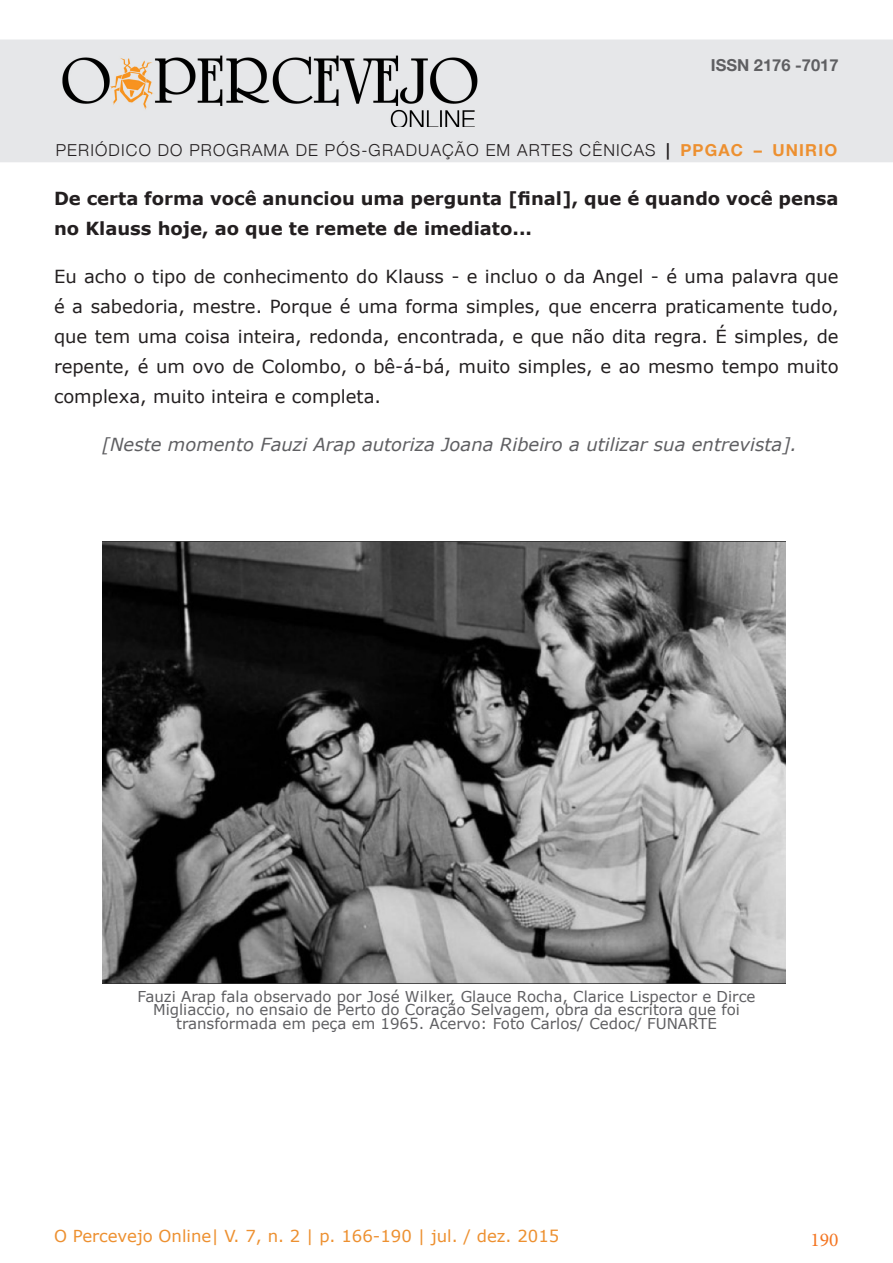
<style>
.page{position:relative;width:893px;height:1263px;background:#fff}
.page>*{position:absolute;margin:0;border:0;box-sizing:border-box;transform-origin:0 0}
.t1{font:19.5px "Minion Pro";color:#f47521}
.Corpo_de_texto{font:18px/30px "Verdana";color:#231f20;text-align:justify}
.Corpo_de_texto-2{font:700 18px/30px "Verdana";color:#231f20}
.Corpo_de_texto-3{font:italic 18px "Verdana";color:#5f5f62}
.t2{font:300 16.5px "Helvetica Neue";letter-spacing:.07em;color:#231f20}
.t3{font:16.5px "Verdana";color:#ed9030}
.t4{font:700 16.5px "Helvetica Neue";color:#5f5f62}
.t5{font:15px/13.5px "Verdana";color:#5f5f62;text-align:center}
.s1{font-weight:700}
.s2{font-weight:700;color:#ed9030}
</style>
<div class="page">
<div style="left:0;top:40px;width:893px;height:122px;background:#e6e7e9"></div>
<img style="left:62px;top:55px;width:416px;height:71px">
<img style="left:102px;top:541px;width:683px;height:442px">
<p class="t4" style="left:711px;top:50px;width:129px">ISSN 2176 -7017</p>
<p class="t2" style="left:56px;top:136px;width:783px">PERIÓDICO DO PROGRAMA DE PÓS-GRADUAÇÃO EM ARTES CÊNICAS <span class="s1">|</span> <span class="s2">PPGAC – UNIRIO</span></p>
<p class="Corpo_de_texto-2" style="left:54px;top:183px;width:786px">De certa forma você anunciou uma pergunta [final], que é quando você pensa no Klauss hoje, ao que te remete de imediato...</p>
<p class="Corpo_de_texto" style="left:54px;top:261px;width:786px">Eu acho o tipo de conhecimento do Klauss - e incluo o da Angel - é uma palavra que é a sabedoria, mestre. Porque é uma forma simples, que encerra praticamente tudo, que tem uma coisa inteira, redonda, encontrada, e que não dita regra. É simples, de repente, é um ovo de Colombo, o bê-á-bá, muito simples, e ao mesmo tempo muito complexa, muito inteira e completa.</p>
<p class="Corpo_de_texto-3" style="left:102px;top:432px;width:697px">[Neste momento Fauzi Arap autoriza Joana Ribeiro a utilizar sua entrevista].</p>
<p class="t5" style="left:138px;top:989px;width:619px">Fauzi Arap fala observado por José Wilker, Glauce Rocha, Clarice Lispector e Dirce<br>Migliaccio, no ensaio de Perto do Coração Selvagem, obra da escritora que foi transformada em peça em 1965. Acervo: Foto Carlos/ Cedoc/ FUNARTE</p>
<p class="t3" style="left:54px;top:1224px;width:507px">O Percevejo Online| V. 7, n. 2 | p. 166-190 | jul. / dez. 2015</p>
<p class="t1" style="left:810px;top:1227px;width:30px">190</p>
</div>
